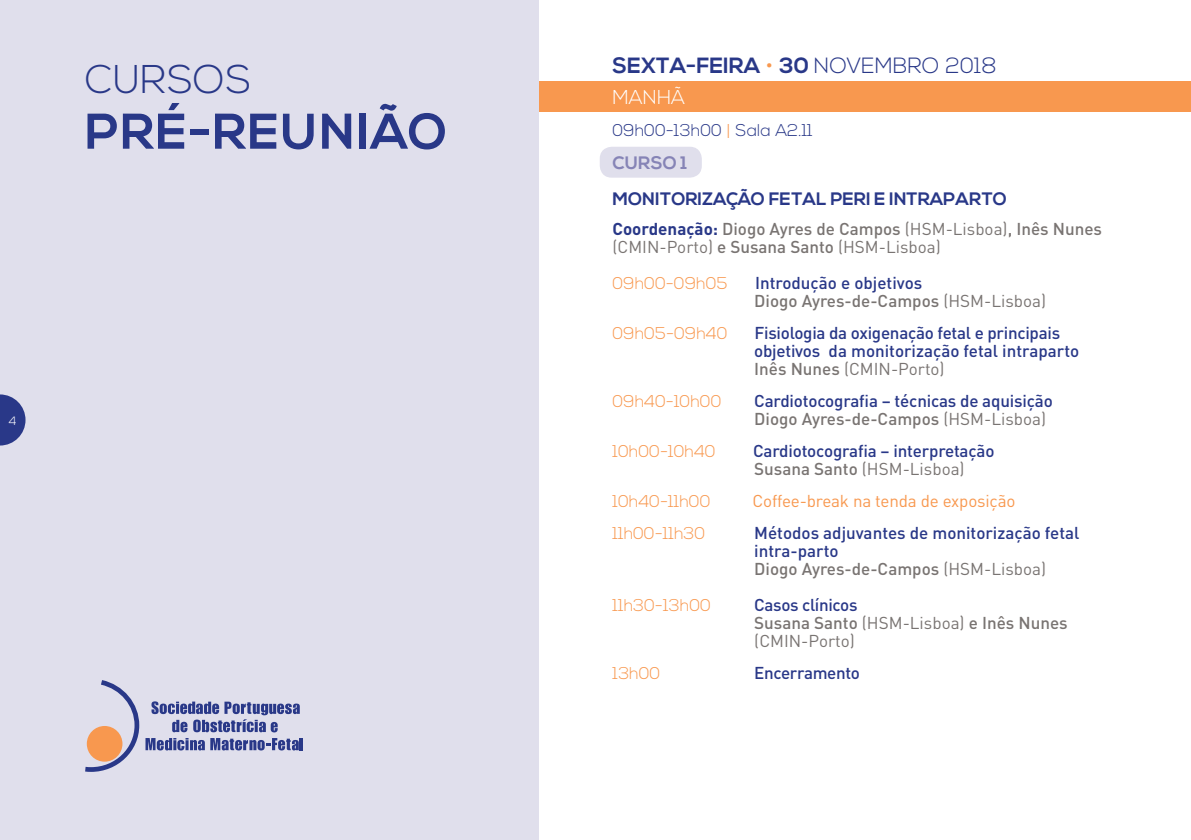
<style>
.page{position:relative;width:1191px;height:840px;background:#fff}
.page>*{position:absolute;margin:0;border:0;box-sizing:border-box;transform-origin:0 0}
.t1{font:700 50px "Nexa";letter-spacing:.03em;color:#293888}
.t2{font:300 40px "Nexa";letter-spacing:.02em;color:#293888}
.t3{font:700 22px "Nexa";color:#293888}
.t4{font:300 20px "Nexa";color:#fff}
.t5{font:700 18px "Nexa";color:#293888}
.t6{font:700 18px "Nexa";letter-spacing:.01em;color:#8684b6}
.t7{font:500 17px/18px "DIN";letter-spacing:-.01em;color:#293888}
.t8{font:500 17px/18px "DIN";color:#797472}
.t9{font:300 17px "Nexa";color:#f8984f}
.t10{font:17px/18px "DIN";color:#797472}
.t11{font:17px "DIN";letter-spacing:-.01em;color:#f8984f}
.t12{font:300 17px "Nexa";color:#293888}
.t13{font:300 12px "Nexa";color:#fff}
.s1{font-weight:300;color:#f8984f}
.s2{font-weight:300}
.s3{color:#f8984f}
.s4{font-weight:700;color:#293888}
.s5{font-weight:400}
.s6{color:#797472}
.s7{font-weight:400;color:#797472}
.s8{font-weight:500;color:#293888}
.s9{font-weight:500}
</style>
<div class="page">
<div style="left:600px;top:147px;width:102px;height:30px;background:#e0dfec;border-radius:12px"></div>
<div style="left:505px;top:81px;width:686px;height:31px;background:#f8984f"></div>
<div style="left:0;top:0;width:539px;height:839px;background:#e0dfec"></div>
<svg style="left:85px;top:680px;width:218px;height:92px"></svg>
<svg style="left:0;top:394px;width:26px;height:51px"></svg>
<h2 class="t2" style="left:85px;top:56px;width:167px">CURSOS</h2>
<h1 class="t1" style="left:85px;top:102px;width:364px">PRÉ-REUNIÃO</h1>
<p class="t13" style="left:9px;top:414px;width:9px">4</p>
<p class="t3" style="left:612px;top:53px;width:386px">SEXTA-FEIRA <span class="s1">•</span> 30 <span class="s2">NOVEMBRO 2018</span></p>
<p class="t4" style="left:612px;top:86px;width:74px">MANHÃ</p>
<p class="t12" style="left:612px;top:121px;width:202px">09h00-13h00 <span class="s3">|</span> Sala A2.11</p>
<p class="t6" style="left:612px;top:152px;width:76px">CURSO 1</p>
<p class="t5" style="left:612px;top:188px;width:396px">MONITORIZAÇÃO FETAL PERI E INTRAPARTO</p>
<p class="t8" style="left:612px;top:219px;width:491px"><span class="s4">Coordenação:</span> Diogo Ayres de Campos <span class="s5">(HSM-Lisboa)</span>, Inês Nunes <span class="s5">(CMIN-Porto)</span> e Susana Santo <span class="s5">(HSM-Lisboa)</span></p>
<p class="t9" style="left:612px;top:273px;width:116px">09h00-09h05</p>
<p class="t7" style="left:754px;top:273px;width:293px">Introdução e objetivos<br><span class="s6">Diogo Ayres-de-Campos</span> <span class="s7">(HSM-Lisboa)</span></p>
<p class="t9" style="left:612px;top:323px;width:117px">09h05-09h40</p>
<p class="t7" style="left:754px;top:323px;width:326px">Fisiologia da oxigenação fetal e principais objetivos da monitorização fetal intraparto<br><span class="s6">Inês Nunes</span> <span class="s7">(CMIN-Porto)</span></p>
<p class="t9" style="left:612px;top:391px;width:111px">09h40-10h00</p>
<p class="t7" style="left:754px;top:391px;width:300px">Cardiotocografia – técnicas de aquisição<br><span class="s6">Diogo Ayres-de-Campos</span> <span class="s7">(HSM-Lisboa)</span></p>
<p class="t9" style="left:612px;top:441px;width:105px">10h00-10h40</p>
<p class="t7" style="left:753px;top:441px;width:243px">Cardiotocografia – interpretação<br><span class="s6">Susana Santo</span> <span class="s7">(HSM-Lisboa)</span></p>
<p class="t9" style="left:612px;top:491px;width:99px">10h40-11h00</p>
<p class="t11" style="left:752px;top:490px;width:264px">Coffee-break na tenda de exposição</p>
<p class="t9" style="left:612px;top:523px;width:94px">11h00-11h30</p>
<p class="t7" style="left:754px;top:523px;width:327px">Métodos adjuvantes de monitorização fetal intra-parto<br><span class="s6">Diogo Ayres-de-Campos</span> <span class="s7">(HSM-Lisboa)</span></p>
<p class="t9" style="left:612px;top:595px;width:100px">11h30-13h00</p>
<p class="t10" style="left:754px;top:595px;width:315px"><span class="s8">Casos clínicos<br></span><span class="s9">Susana Santo</span> (HSM-Lisboa) <span class="s9">e Inês Nunes </span>(CMIN-Porto)</p>
<p class="t9" style="left:612px;top:663px;width:49px">13h00</p>
<p class="t7" style="left:754px;top:663px;width:107px">Encerramento</p>
</div>
